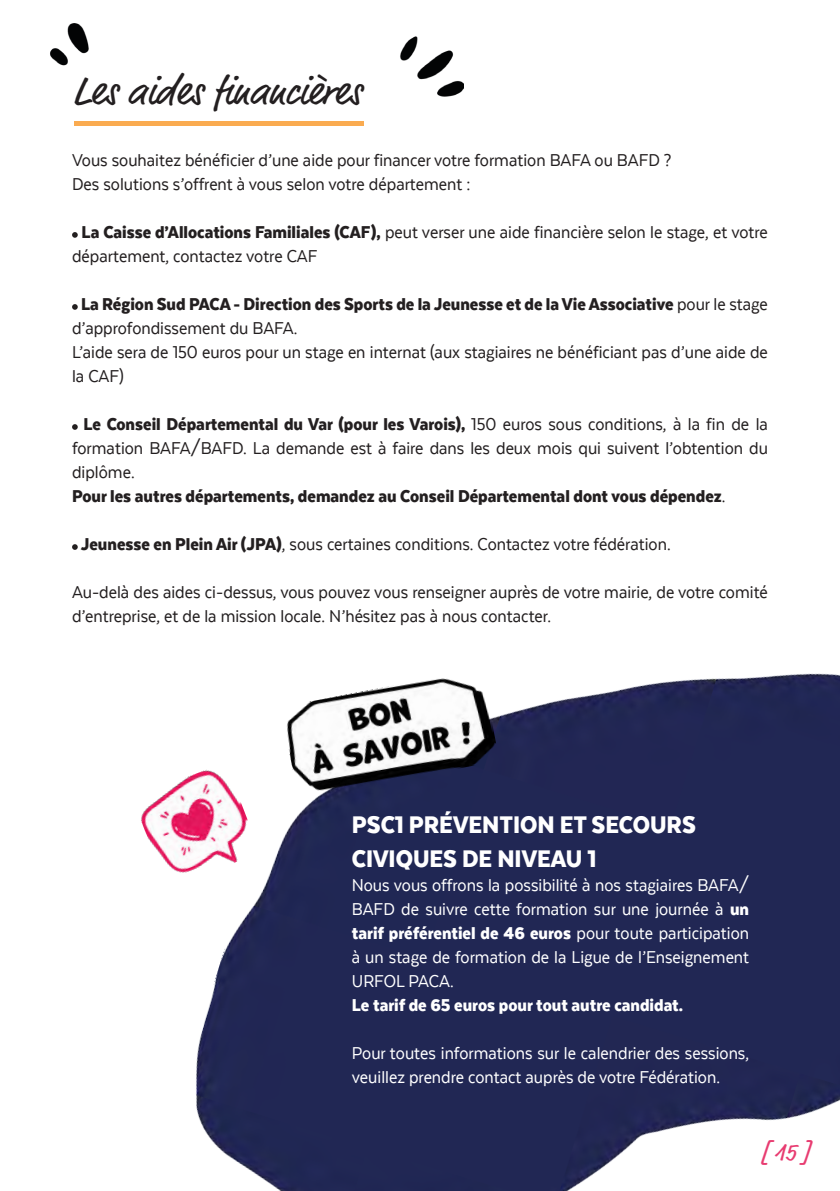
<style>
.page{position:relative;width:840px;height:1191px;background:#fff}
.page>*{position:absolute;margin:0;border:0;box-sizing:border-box;transform-origin:0 0}
.t1{font:40px "Market Pro";color:#231f20}
.t2{font:900 28px/33.6px "Texta Narrow";color:#fff}
.t3{font:24.6px "Market Pro";color:#e83c71}
.t4{font:20px/24px "Texta Narrow";color:#231f20}
.t5{font:20px/24px "Texta Narrow";color:#fff;text-align:justify}
.t6{font:900 20px "Texta Narrow";color:#fff}
.s1{font-weight:900}
</style>
<div class="page">
<svg style="left:72px;top:232px;width:6px;height:6px"></svg>
<svg style="left:72px;top:304px;width:6px;height:6px"></svg>
<svg style="left:72px;top:424px;width:6px;height:6px"></svg>
<svg style="left:72px;top:544px;width:6px;height:6px"></svg>
<img style="left:196px;top:673px;width:643px;height:518px">
<img style="left:141px;top:762px;width:119px;height:126px">
<img style="left:280px;top:673px;width:219px;height:126px">
<img style="left:50px;top:24px;width:413px;height:102px">
<h1 class="t1" style="left:72px;top:64px;width:291px">Les aides financières</h1>
<p class="t4" style="left:72px;top:147px;width:600px">Vous souhaitez bénéficier d’une aide pour financer votre formation BAFA ou BAFD ?<br>Des solutions s’offrent à vous selon votre département :</p>
<p class="t4" style="left:72px;top:219px;width:697px;text-indent:9px"><span class="s1">La Caisse d’Allocations Familiales (CAF),</span> peut verser une aide financière selon le stage, et votre département, contactez votre CAF</p>
<p class="t4" style="left:72px;top:291px;width:697px;text-indent:9px"><span class="s1">La Région Sud PACA - Direction des Sports de la Jeunesse et de la Vie Associative</span> pour le stage d’approfondissement du BAFA.<br>L’aide sera de 150 euros pour un stage en internat (aux stagiaires ne bénéficiant pas d’une aide de la CAF)</p>
<p class="t4" style="left:72px;top:411px;width:697px;text-indent:11px"><span class="s1">Le Conseil Départemental du Var (pour les Varois),</span> 150 euros sous conditions, à la fin de la formation BAFA/BAFD. La demande est à faire dans les deux mois qui suivent l’obtention du diplôme.<br><span class="s1">Pour les autres départements, demandez au Conseil Départemental dont vous dépendez</span>.</p>
<p class="t4" style="left:81px;top:531px;width:591px"><span class="s1">Jeunesse en Plein Air (JPA)</span>, sous certaines conditions. Contactez votre fédération.</p>
<p class="t4" style="left:72px;top:579px;width:697px">Au-delà des aides ci-dessus, vous pouvez vous renseigner auprès de votre mairie, de votre comité d’entreprise, et de la mission locale. N’hésitez pas à nous contacter.</p>
<h2 class="t2" style="left:351px;top:807px;width:345px">PSC1 PRÉVENTION ET SECOURS<br>CIVIQUES DE NIVEAU 1</h2>
<p class="t5" style="left:351px;top:872px;width:398px">Nous vous offrons la possibilité à nos stagiaires BAFA/ BAFD de suivre cette formation sur une journée à <span class="s1">un tarif préférentiel de 46 euros</span> pour toute participation à un stage de formation de la Ligue de l’Enseignement URFOL PACA.</p>
<p class="t6" style="left:351px;top:994px;width:332px">Le tarif de 65 euros pour tout autre candidat.</p>
<p class="t5" style="left:351px;top:1040px;width:398px">Pour toutes informations sur le calendrier des sessions, veuillez prendre contact auprès de votre Fédération.</p>
<p class="t3" style="left:760px;top:1135px;width:51px">[ 15 ]</p>
</div>
